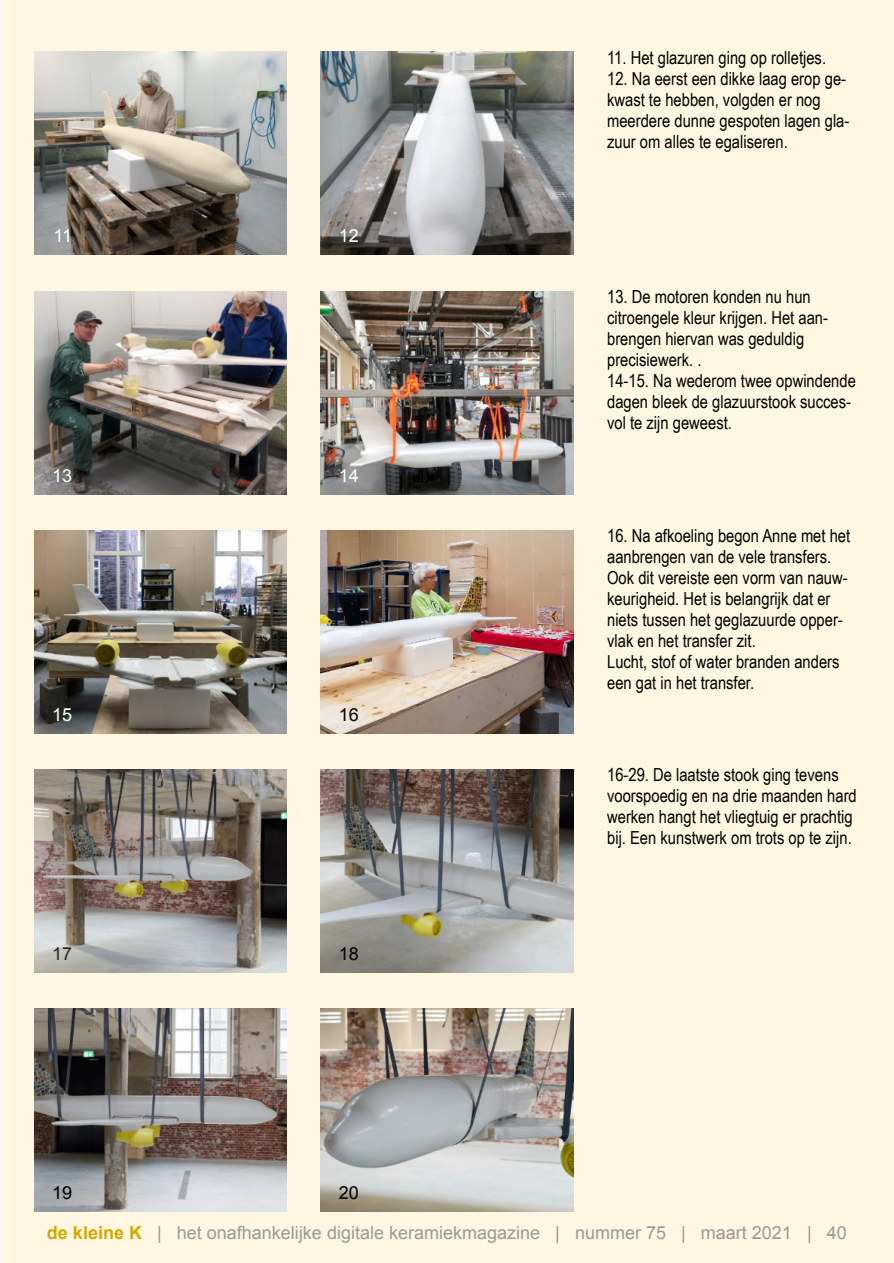
<style>
.page{position:relative;width:894px;height:1263px;background:#fff}
.page>*{position:absolute;margin:0;border:0;box-sizing:border-box;transform-origin:0 0}
.t1{font:18px/21px "Arial Narrow";color:#000}
.t2{font:18px "Arial";color:#9a9999}
.t3{font:18px "Arial";color:#fff}
.t4{font:18px "Arial";color:#000}
.t5{font:18px "Arial";color:rgb(0 0 0/.8)}
.s1{font-weight:700;color:#d3a800}
</style>
<div class="page">
<div style="left:1px;top:0;width:892px;height:1263px;background:#fff7e1"></div>
<img style="left:34px;top:51px;width:252px;height:203px">
<img style="left:34px;top:292px;width:252px;height:203px">
<img style="left:34px;top:531px;width:252px;height:203px">
<img style="left:34px;top:770px;width:252px;height:203px">
<img style="left:34px;top:1009px;width:252px;height:203px">
<img style="left:320px;top:51px;width:253px;height:203px">
<img style="left:320px;top:292px;width:253px;height:203px">
<img style="left:320px;top:531px;width:253px;height:203px">
<img style="left:321px;top:770px;width:252px;height:203px">
<img style="left:320px;top:1009px;width:253px;height:203px">
<p class="t3" style="left:54px;top:229px;width:20px">11</p>
<p class="t3" style="left:339px;top:229px;width:22px">12</p>
<p class="t3" style="left:52px;top:469px;width:22px">13</p>
<p class="t3" style="left:339px;top:469px;width:22px">14</p>
<p class="t3" style="left:52px;top:708px;width:22px">15</p>
<p class="t5" style="left:52px;top:947px;width:22px">17</p>
<p class="t4" style="left:339px;top:708px;width:22px">16</p>
<p class="t4" style="left:339px;top:947px;width:22px">18</p>
<p class="t4" style="left:52px;top:1186px;width:22px">19</p>
<p class="t4" style="left:339px;top:1186px;width:22px">20</p>
<p class="t1" style="left:607px;top:49px;width:220px">11. Het glazuren ging op rolletjes.</p>
<p class="t1" style="left:607px;top:70px;width:244px">12. Na eerst een dikke laag erop ge&shy;kwast te hebben, volgden er nog meerdere dunne gespoten lagen gla&shy;zuur om alles te egaliseren.</p>
<p class="t1" style="left:607px;top:288px;width:250px">13. De motoren konden nu hun citroengele kleur krĳgen. Het aan&shy;brengen hiervan was geduldig precisiewerk. .<br>14-15. Na wederom twee opwindende dagen bleek de glazuurstook succes&shy;vol te zĳn geweest.</p>
<p class="t1" style="left:607px;top:527px;width:244px">16. Na afkoeling begon Anne met het aanbrengen van de vele transfers.<br>Ook dit vereiste een vorm van nauw&shy;keurigheid. Het is belangrĳk dat er niets tussen het geglazuurde opper&shy;vlak en het transfer zit.<br>Lucht, stof of water branden anders een gat in het transfer.</p>
<p class="t1" style="left:607px;top:766px;width:251px">16-29. De laatste stook ging tevens voorspoedig en na drie maanden hard werken hangt het vliegtuig er prachtig bĳ. Een kunstwerk om trots op te zĳn.</p>
<p class="t2" style="left:47px;top:1226px;width:801px"><span class="s1">de kleine K</span> | het onafhankelĳke digitale keramiekmagazine | nummer 75 | maart 2021 | 40</p>
</div>
